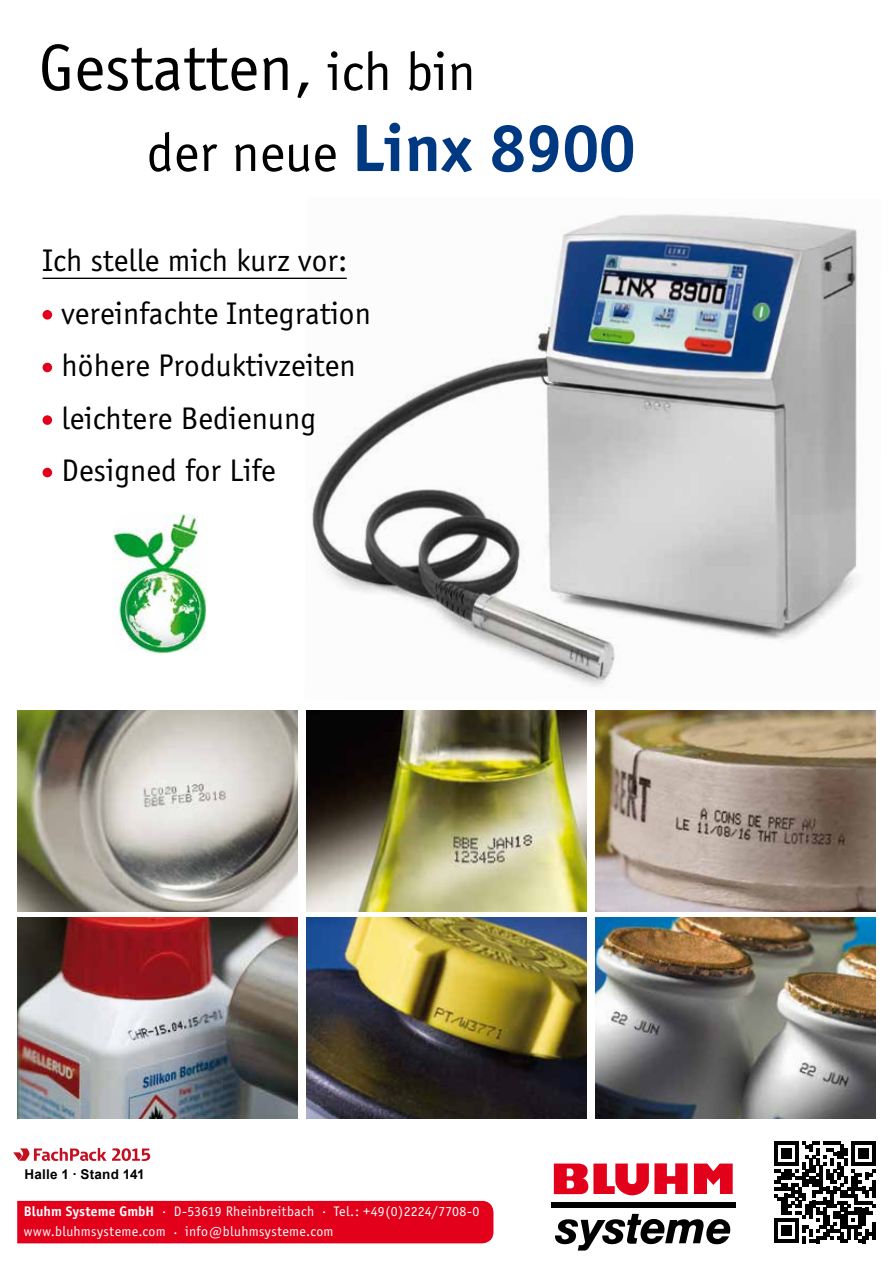
<style>
.page{position:relative;width:893px;height:1263px;background:#fff}
.page>*{position:absolute;margin:0;border:0;box-sizing:border-box;transform-origin:0 0}
.t1{font:700 69px "Officina Sans";letter-spacing:.005em;color:#003882}
.t2{font:67.5px "Officina Sans";letter-spacing:.005em;color:#000}
.t3{font:32.25px/52.5px "Officina Sans";letter-spacing:.005em;color:#000}
.t4{font:14.25px/20.2px "Officina Sans";letter-spacing:.02em;color:#fff}
.t5{font:700 13.5px "Arial";letter-spacing:.015em;color:#000}
.s1{font-size:55.5px}
.s2{font-weight:400;font-size:55.5px;color:#000}
.s3{font-weight:700}
</style>
<div class="page">
<img style="left:305px;top:214px;width:552px;height:473px">
<div style="left:17px;top:1201px;width:476px;height:42px;background:#e2001a"></div>
<div style="left:551px;top:1202px;width:185px;height:6px;background:#000"></div>
<svg style="left:555px;top:1214px;width:176px;height:36px"></svg>
<svg style="left:694px;top:1163px;width:39px;height:31px"></svg>
<svg style="left:554px;top:1163px;width:134px;height:32px"></svg>
<img style="left:17px;top:710px;width:281px;height:201px">
<img style="left:306px;top:710px;width:281px;height:201px">
<img style="left:595px;top:710px;width:281px;height:201px">
<img style="left:306px;top:917px;width:281px;height:201px">
<img style="left:595px;top:917px;width:281px;height:201px">
<img style="left:17px;top:917px;width:281px;height:201px">
<div style="left:43px;top:310px;width:9px;height:10px;background:#e2001a;border-radius:50%"></div>
<div style="left:43px;top:363px;width:9px;height:9px;background:#e2001a;border-radius:50%"></div>
<div style="left:43px;top:415px;width:9px;height:10px;background:#e2001a;border-radius:50%"></div>
<div style="left:43px;top:468px;width:9px;height:9px;background:#e2001a;border-radius:50%"></div>
<hr style="left:43px;top:278px;width:304px;height:1px;background:#000">
<img style="left:113px;top:513px;width:93px;height:141px">
<svg style="left:13px;top:1148px;width:137px;height:13px"></svg>
<svg style="left:774px;top:1141px;width:102px;height:102px"></svg>
<hr style="left:872px;top:1222px;width:4px;height:17px;background:#000">
<p class="t2" style="left:39px;top:30px;width:438px">Gestatten, <span class="s1">ich bin</span></p>
<p class="t1" style="left:147px;top:107px;width:490px"><span class="s2">der neue</span> Linx 8900</p>
<p class="t3" style="left:61px;top:235px;width:311px;text-indent:-19px">Ich stelle mich kurz vor: vereinfachte Integration höhere Produktivzeiten leichtere Bedienung<br>Designed for Life</p>
<p class="t5" style="left:24px;top:1165px;width:122px">Halle 1 . Stand 141</p>
<p class="t4" style="left:24px;top:1201px;width:457px"><span class="s3">Bluhm Systeme GmbH</span> . D-53619 Rheinbreitbach . Tel.: +49(0)2224/7708-0 www.bluhmsysteme.com . info@bluhmsysteme.com</p>
</div>
